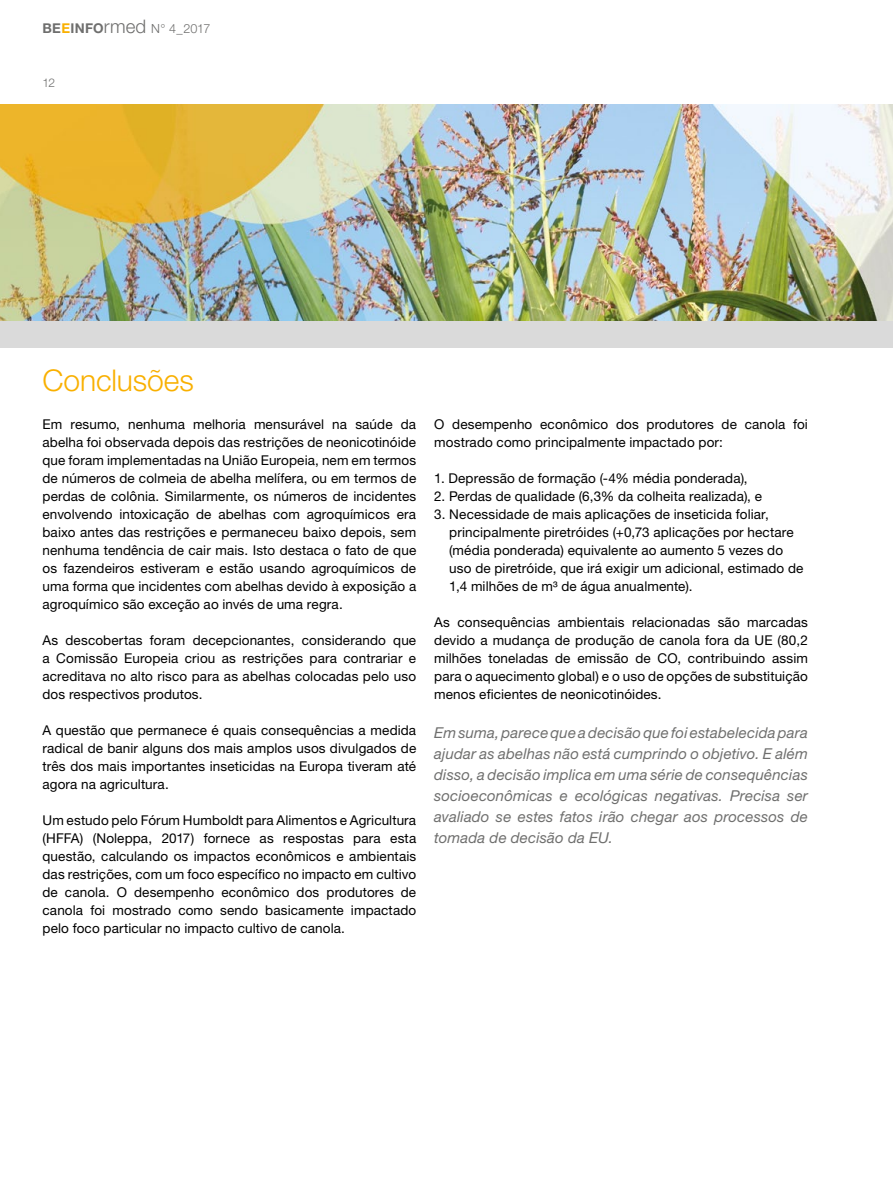
<style>
.page{position:relative;width:893px;height:1191px;background:#fff}
.page>*{position:absolute;margin:0;border:0;box-sizing:border-box;transform-origin:0 0}
.Headline_light_30pt{font:300 30px "Helvetica Neue LT Std";letter-spacing:-.005em;color:#f9b000}
.Copy_italic_10_5pt{font:italic 15px/21px "Helvetica Neue LT Std";letter-spacing:.01em;color:#6f6f6e;text-align:justify}
.Copy_9pt_schwarz{font:13.5px/18px "Helvetica Neue LT Std";letter-spacing:.01em;color:#000;text-align:justify}
.t1{font:300 12.6px "Helvetica Neue LT Std";color:#6f6f6e}
.t2{font:300 12px "Helvetica Neue LT Std";color:#6f6f6e}
.s1{font-weight:700;font-size:13.5px}
.s2{font-weight:700;font-size:13.5px;color:#f9b000}
.s3{font-size:18.6px}
</style>
<div class="page">
<img style="left:0;top:105px;width:893px;height:216px">
<div style="left:0;top:321px;width:893px;height:27px;background:#dadada"></div>
<p class="t1" style="left:43px;top:21px;width:169px"><span class="s1">BE</span><span class="s2">E</span><span class="s1">INFO</span><span class="s3">rmed</span> N° 4_2017</p>
<p class="t2" style="left:43px;top:75px;width:14px">12</p>
<p class="Headline_light_30pt" style="left:43px;top:362px;width:153px">Conclusões</p>
<p class="Copy_9pt_schwarz" style="left:43px;top:415px;width:375px">Em resumo, nenhuma melhoria mensurável na saúde da abelha foi observada depois das restrições de neonicotinóide que foram implementadas na União Europeia, nem em termos de números de colmeia de abelha melífera, ou em termos de perdas de colônia. Similarmente, os números de incidentes envolvendo intoxicação de abelhas com agroquímicos era baixo antes das restrições e permaneceu baixo depois, sem nenhuma tendência de cair mais. Isto destaca o fato de que os fazendeiros estiveram e estão usando agroquímicos de uma forma que incidentes com abelhas devido à exposição a agroquímico são exceção ao invés de uma regra.</p>
<p class="Copy_9pt_schwarz" style="left:43px;top:631px;width:375px">As descobertas foram decepcionantes, considerando que a Comissão Europeia criou as restrições para contrariar e acreditava no alto risco para as abelhas colocadas pelo uso dos respectivos produtos.</p>
<p class="Copy_9pt_schwarz" style="left:43px;top:721px;width:375px">A questão que permanece é quais consequências a medida radical de banir alguns dos mais amplos usos divulgados de três dos mais importantes inseticidas na Europa tiveram até agora na agricultura.</p>
<p class="Copy_9pt_schwarz" style="left:43px;top:811px;width:375px">Um estudo pelo Fórum Humboldt para Alimentos e Agricultura (HFFA) (Noleppa, 2017) fornece as respostas para esta questão, calculando os impactos econômicos e ambientais das restrições, com um foco específico no impacto em cultivo de canola. O desempenho econômico dos produtores de canola foi mostrado como sendo basicamente impactado pelo foco particular no impacto cultivo de canola.</p>
<p class="Copy_9pt_schwarz" style="left:434px;top:415px;width:375px">O desempenho econômico dos produtores de canola foi mostrado como principalmente impactado por:</p>
<p class="Copy_9pt_schwarz" style="left:434px;top:469px;width:315px">1. Depressão de formação (-4% média ponderada),</p>
<p class="Copy_9pt_schwarz" style="left:434px;top:487px;width:329px">2. Perdas de qualidade (6,3% da colheita realizada), e</p>
<p class="Copy_9pt_schwarz" style="left:449px;top:505px;width:356px;text-align:left;text-indent:-15px">3. Necessidade de mais aplicações de inseticida foliar, principalmente piretróides (+0,73 aplicações por hectare (média ponderada) equivalente ao aumento 5 vezes do uso de piretróide, que irá exigir um adicional, estimado de 1,4 milhões de m³ de água anualmente).</p>
<p class="Copy_9pt_schwarz" style="left:434px;top:613px;width:375px">As consequências ambientais relacionadas são marcadas devido a mudança de produção de canola fora da UE (80,2 milhões toneladas de emissão de CO, contribuindo assim para o aquecimento global) e o uso de opções de substituição menos eficientes de neonicotinóides.</p>
<p class="Copy_italic_10_5pt" style="left:434px;top:722px;width:375px">Em suma, parece que a decisão que foi estabelecida para ajudar as abelhas não está cumprindo o objetivo. E além disso, a decisão implica em uma série de consequências socioeconômicas e ecológicas negativas. Precisa ser avaliado se estes fatos irão chegar aos processos de tomada de decisão da EU.</p>
</div>
